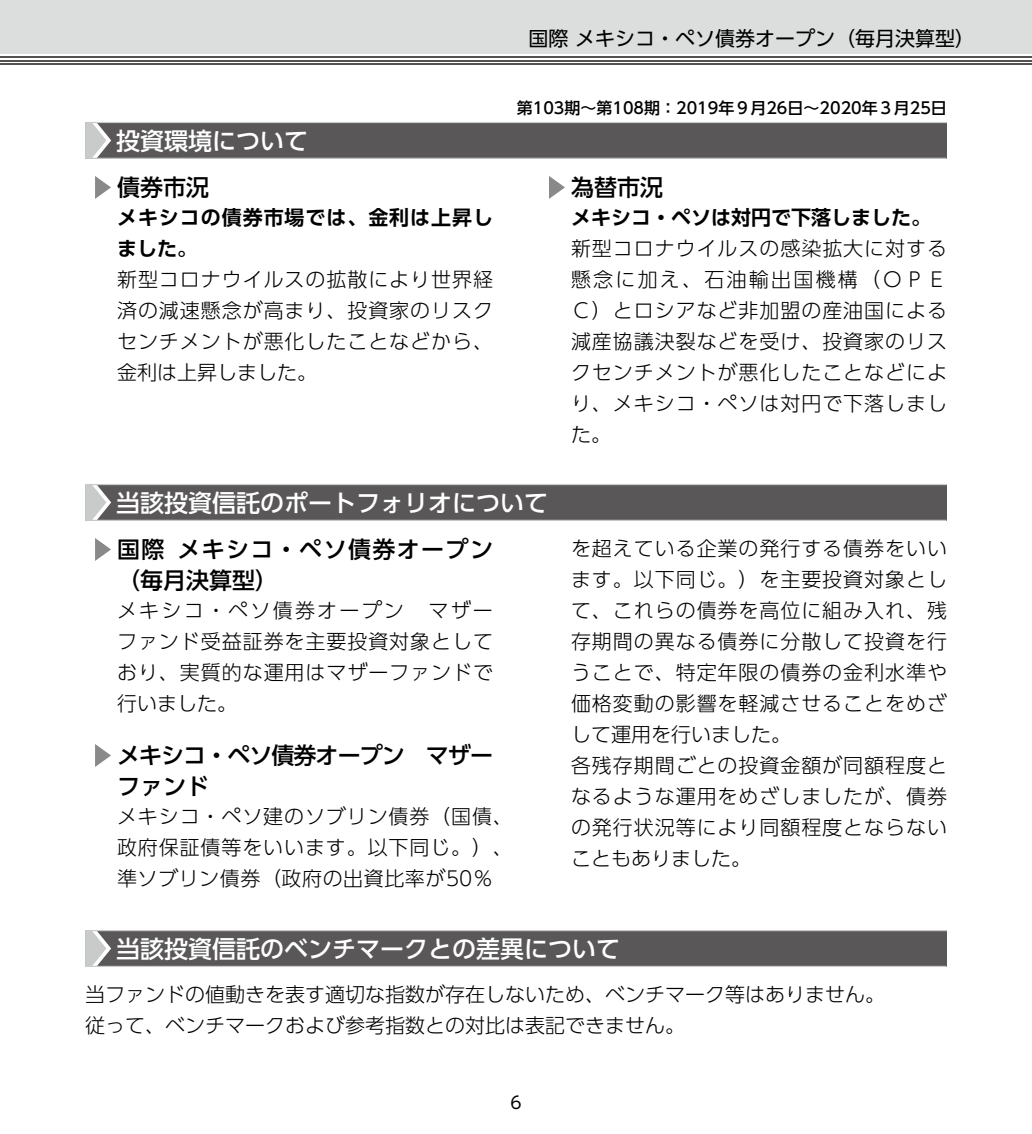
<style>
.page{position:relative;width:1032px;height:1134px;background:#fff}
.page>*{position:absolute;margin:0;border:0;box-sizing:border-box;transform-origin:0 0}
.t1{font:500 24px "UD Shin Go Pro";color:#fff}
.t2{font:500 23px/31px "UD Shin Go Pro";letter-spacing:.06em;color:#000}
.t3{font:500 23px/31px "UD Shin Go Pro";letter-spacing:-.04em;color:#000}
.t4{font:500 23px "UD Shin Go Pro";color:#000}
.t5{font:300 20px/31px "UD Shin Go Pro";letter-spacing:.045em;color:#000;text-align:justify}
.t6{font:300 20px/31px "UD Shin Go Pro";color:#000}
.t7{font:20px "UD Shin Go Pro";color:#000}
.t8{font:700 20px/31px "UD Shin Go Pro De";letter-spacing:.045em;color:#000}
.t9{font:700 20px "UD Shin Go Pro De";color:#000}
.t10{font:17px "UD Shin Go Pro";color:#000}
.t11{font:500 16px "UD Shin Go Pro";color:#000}
</style>
<div class="page">
<div style="left:0;top:0;width:1032px;height:54px;background:#dcdddd"></div>
<hr style="left:0;top:63px;width:1032px;height:2px;background:#545251">
<hr style="left:0;top:60px;width:1032px;height:1px;background:#545251">
<hr style="left:0;top:56px;width:1032px;height:2px;background:#545251">
<div style="left:85px;top:122px;width:862px;height:36px;background:#595757"></div>
<hr style="left:85px;top:158px;width:861px;height:1px;background:#c9caca">
<hr style="left:85px;top:122px;width:862px;height:1px;background:#c9caca">
<svg style="left:85px;top:123px;width:26px;height:35px"></svg>
<svg style="left:95px;top:176px;width:16px;height:23px"></svg>
<svg style="left:549px;top:176px;width:16px;height:23px"></svg>
<div style="left:85px;top:484px;width:862px;height:36px;background:#595757"></div>
<hr style="left:85px;top:520px;width:861px;height:1px;background:#c9caca">
<hr style="left:85px;top:484px;width:862px;height:1px;background:#c9caca">
<svg style="left:85px;top:485px;width:26px;height:35px"></svg>
<svg style="left:95px;top:538px;width:16px;height:23px"></svg>
<svg style="left:95px;top:744px;width:16px;height:23px"></svg>
<div style="left:85px;top:930px;width:862px;height:36px;background:#595757"></div>
<hr style="left:85px;top:966px;width:861px;height:1px;background:#c9caca">
<hr style="left:85px;top:930px;width:862px;height:1px;background:#c9caca">
<svg style="left:85px;top:931px;width:26px;height:35px"></svg>
<p class="t7" style="left:528px;top:22px;width:448px">国際 メキシコ・ペソ債券オープン（毎月決算型）</p>
<p class="t1" style="left:116px;top:121px;width:193px">投資環境について</p>
<p class="t4" style="left:117px;top:169px;width:93px">債券市況</p>
<p class="t8" style="left:117px;top:201px;width:377px">メキシコの債券市場では、金利は上昇しました。</p>
<p class="t5" style="left:117px;top:263px;width:377px">新型コロナウイルスの拡散により世界経済の減速懸念が高まり、投資家のリスクセンチメントが悪化したことなどから、金利は上昇しました。</p>
<p class="t11" style="left:517px;top:95px;width:432px">第103期～第108期：2019年９月26日～2020年３月25日</p>
<p class="t4" style="left:571px;top:169px;width:93px">為替市況</p>
<p class="t9" style="left:571px;top:201px;width:361px">メキシコ・ペソは対円で下落しました。</p>
<p class="t5" style="left:571px;top:232px;width:377px">新型コロナウイルスの感染拡大に対する懸念に加え、石油輸出国機構（ＯＰＥＣ）とロシアなど非加盟の産油国による減産協議決裂などを受け、投資家のリスクセンチメントが悪化したことなどにより、メキシコ・ペソは対円で下落しました。</p>
<p class="t1" style="left:116px;top:483px;width:433px">当該投資信託のポートフォリオについて</p>
<p class="t2" style="left:117px;top:533px;width:377px">国際 メキシコ・ペソ債券オープン（毎月決算型）</p>
<p class="t5" style="left:117px;top:594px;width:377px">メキシコ・ペソ債券オープン　マザーファンド受益証券を主要投資対象としており、実質的な運用はマザーファンドで行いました。</p>
<p class="t3" style="left:117px;top:739px;width:377px">メキシコ・ペソ債券オープン　マザーファンド</p>
<p class="t5" style="left:117px;top:800px;width:397px">メキシコ・ペソ建のソブリン債券（国債、政府保証債等をいいます。以下同じ。）、準ソブリン債券（政府の出資比率が50％</p>
<p class="t5" style="left:571px;top:532px;width:377px;text-align:left">を超えている企業の発行する債券をいいます。以下同じ。）を主要投資対象として、これらの債券を高位に組み入れ、残存期間の異なる債券に分散して投資を行うことで、特定年限の債券の金利水準や価格変動の影響を軽減させることをめざして運用を行いました。<br>各残存期間ごとの投資金額が同額程度となるような運用をめざしましたが、債券の発行状況等により同額程度とならないこともありました。</p>
<p class="t1" style="left:116px;top:929px;width:505px">当該投資信託のベンチマークとの差異について</p>
<p class="t6" style="left:85px;top:978px;width:801px">当ファンドの値動きを表す適切な指数が存在しないため、ベンチマーク等はありません。従って、ベンチマークおよび参考指数との対比は表記できません。</p>
<p class="t10" style="left:510px;top:1089px;width:13px">6</p>
</div>
